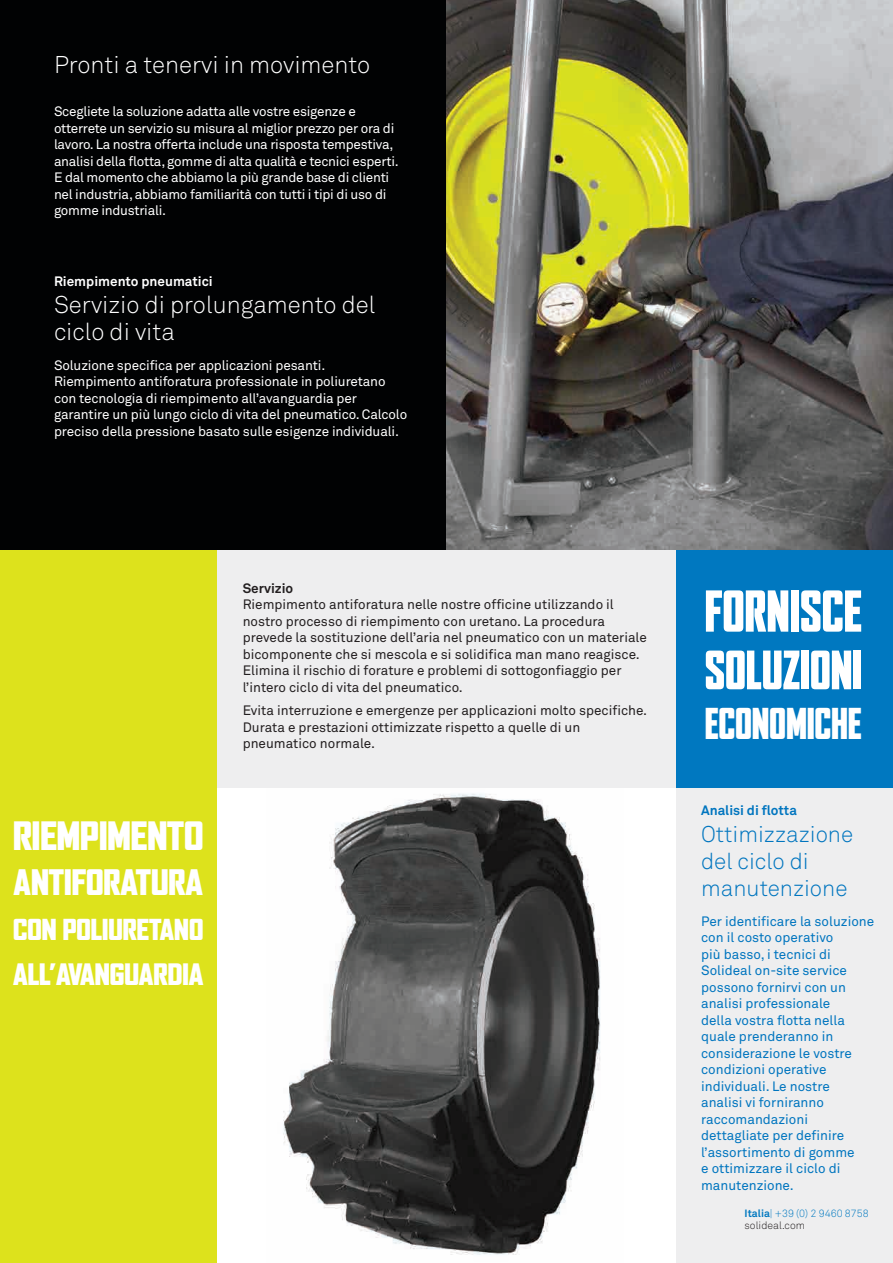
<style>
.page{position:relative;width:893px;height:1263px;background:#fff}
.page>*{position:absolute;margin:0;border:0;box-sizing:border-box;transform-origin:0 0}
.t1{font:900 condensed 54px "Agency FB";letter-spacing:.01em;color:#fff}
.t2{font:900 condensed 50.7px "Agency FB";letter-spacing:.01em;color:#fff}
.t3{font:900 condensed 40.8px "Agency FB";letter-spacing:.01em;color:#fff}
.t4{font:900 37.5px "Agency FB";color:#fff}
.t5{font:900 33.75px "Agency FB";color:#fff}
.t6{font:900 28.35px "Agency FB";color:#fff}
.t7{font:900 27.75px "Agency FB";color:#fff}
.t8{font:24px/27px "Akkurat Light Office";color:#fff}
.t9{font:22.5px/27px "Akkurat Light Office";color:#0075bf}
.t10{font:13.5px/16.5px "Akkurat Office";letter-spacing:-.02em;color:#fff}
.t11{font:13.5px/16.5px "Akkurat Office";color:#231f20}
.t12{font:13.5px/16.5px "Akkurat Office";color:#0075bf}
.t13{font:700 13.5px "Akkurat Office";color:#fff}
.t14{font:700 13.5px "Akkurat Office";color:#0075bf}
.t15{font:700 13.5px "Akkurat Office";color:#231f20}
.t16{font:10.5px/12px "Akkurat Light Office";color:#0078c0}
.s1{font-family:"Akkurat Office";font-weight:700}
.s2{color:#231f20}
</style>
<div class="page">
<div style="left:0;top:0;width:446px;height:549px;background:#010203"></div>
<div style="left:217px;top:550px;width:459px;height:238px;background:#eeeeef"></div>
<div style="left:676px;top:788px;width:217px;height:475px;background:#eeeeef"></div>
<img style="left:446px;top:0;width:447px;height:549px">
<img style="left:283px;top:793px;width:318px;height:462px">
<div style="left:0;top:550px;width:217px;height:713px;background:#dde21c"></div>
<div style="left:676px;top:550px;width:217px;height:238px;background:#0078c0"></div>
<h3 class="t8" style="left:54px;top:51px;width:318px">Pronti a tenervi in movimento</h3>
<p class="t10" style="left:54px;top:104px;width:346px">Scegliete la soluzione adatta alle vostre esigenze e otterrete un servizio su misura al miglior prezzo per ora di lavoro. La nostra offerta include una risposta tempestiva, analisi della flotta, gomme di alta qualità e tecnici esperti.<br>E dal momento che abbiamo la più grande base di clienti nel industria, abbiamo familiarità con tutti i tipi di uso di gomme industriali.</p>
<p class="t13" style="left:54px;top:272px;width:160px">Riempimento pneumatici</p>
<h3 class="t8" style="left:54px;top:291px;width:323px">Servizio di prolungamento del ciclo di vita</h3>
<p class="t10" style="left:54px;top:357px;width:355px">Soluzione specifica per applicazioni pesanti.<br>Riempimento antiforatura professionale in poliuretano con tecnologia di riempimento all’avanguardia per garantire un più lungo ciclo di vita del pneumatico. Calcolo preciso della pressione basato sulle esigenze individuali.</p>
<h3 class="t4" style="left:13px;top:814px;width:192px">RIEMPIMENTO</h3>
<h3 class="t5" style="left:14px;top:862px;width:191px">ANTIFORATURA</h3>
<h3 class="t7" style="left:13px;top:913px;width:192px">CON POLIURETANO</h3>
<h3 class="t6" style="left:13px;top:958px;width:192px">ALL’AVANGUARDIA</h3>
<p class="t15" style="left:243px;top:580px;width:52px">Servizio</p>
<p class="t11" style="left:243px;top:597px;width:406px">Riempimento antiforatura nelle nostre officine utilizzando il nostro processo di riempimento con uretano. La procedura prevede la sostituzione dell’aria nel pneumatico con un materiale bicomponente che si mescola e si solidifica man mano reagisce.<br>Elimina il rischio di forature e problemi di sottogonfiaggio per l’intero ciclo di vita del pneumatico.</p>
<p class="t11" style="left:243px;top:702px;width:406px">Evita interruzione e emergenze per applicazioni molto specifiche.<br>Durata e prestazioni ottimizzate rispetto a quelle di un pneumatico normale.</p>
<h1 class="t1" style="left:705px;top:580px;width:158px">FORNISCE</h1>
<h2 class="t2" style="left:705px;top:641px;width:158px">SOLUZIONI</h2>
<h3 class="t3" style="left:705px;top:700px;width:158px">ECONOMICHE</h3>
<p class="t14" style="left:701px;top:802px;width:97px">Analisi di flotta</p>
<h3 class="t9" style="left:701px;top:821px;width:154px">Ottimizzazione del ciclo di manutenzione</h3>
<p class="t12" style="left:701px;top:913px;width:175px">Per identificare la soluzione con il costo operativo<br>più basso, i tecnici di<br>Solideal on-site service possono fornirvi con un analisi professionale<br>della vostra flotta nella quale prenderanno in considerazione le vostre condizioni operative individuali. Le nostre analisi vi forniranno raccomandazioni dettagliate per definire l’assortimento di gomme<br>e ottimizzare il ciclo di manutenzione.</p>
<p class="t16" style="left:745px;top:1208px;width:126px"><span class="s1">Italia</span>| +39 (0) 2 9460 8758 <span class="s2">solideal.com</span></p>
</div>
